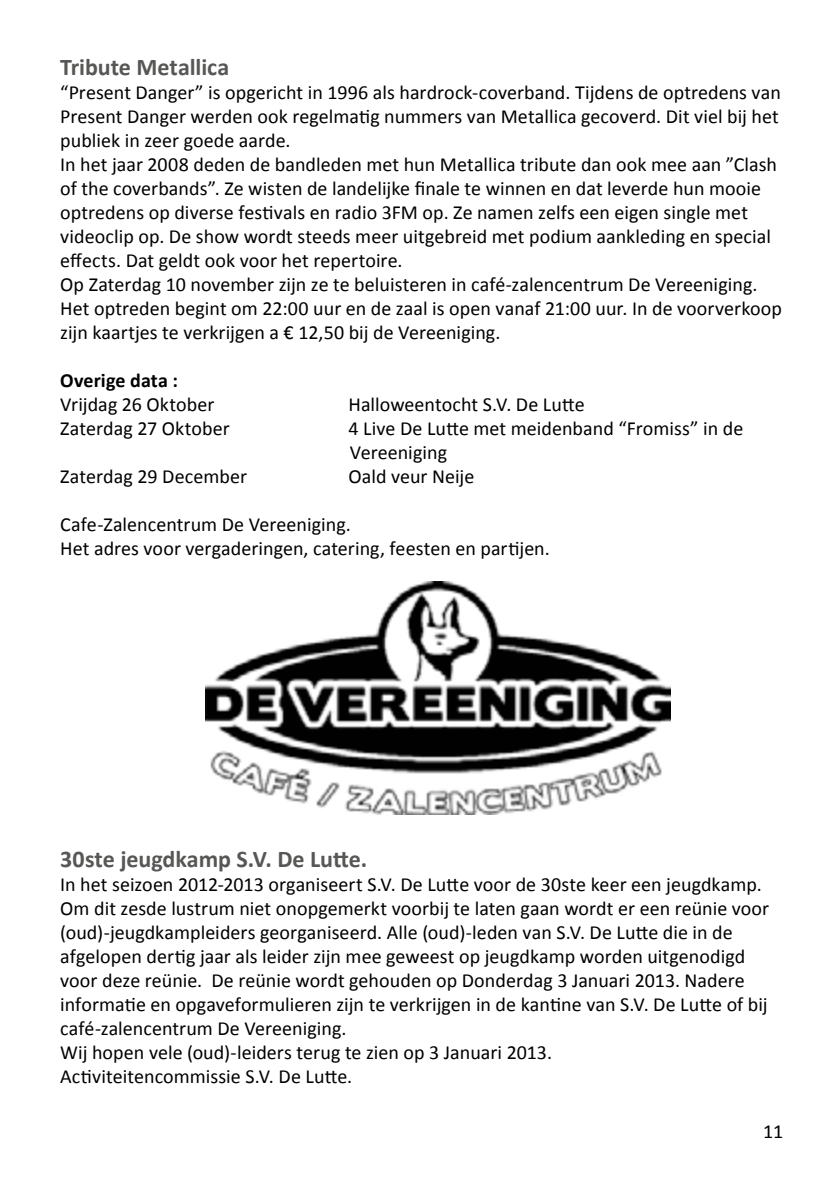
<style>
.page{position:relative;width:840px;height:1191px;background:#fff}
.page>*{position:absolute;margin:0;border:0;box-sizing:border-box;transform-origin:0 0}
.t1{font:700 24px "Calibri";color:#575756}
.t2{font:20px/24px "Calibri";color:#000}
.t3{font:700 20px "Calibri";letter-spacing:.005em;color:#000}
</style>
<div class="page">
<img style="left:205px;top:581px;width:465px;height:234px">
<p class="t1" style="left:60px;top:51px;width:170px">Tribute Metallica</p>
<p class="t2" style="left:60px;top:80px;width:723px">“Present Danger” is opgericht in 1996 als hardrock-coverband. Tijdens de optredens van Present Danger werden ook regelmatig nummers van Metallica gecoverd. Dit viel bij het publiek in zeer goede aarde.<br>In het jaar 2008 deden de bandleden met hun Metallica tribute dan ook mee aan ”Clash of the coverbands”. Ze wisten de landelijke finale te winnen en dat leverde hun mooie optredens op diverse festivals en radio 3FM op. Ze namen zelfs een eigen single met videoclip op. De show wordt steeds meer uitgebreid met podium aankleding en special effects. Dat geldt ook voor het repertoire.<br>Op Zaterdag 10 november zijn ze te beluisteren in café-zalencentrum De Vereeniging.<br>Het optreden begint om 22:00 uur en de zaal is open vanaf 21:00 uur. In de voorverkoop zijn kaartjes te verkrijgen a € 12,50 bij de Vereeniging.</p>
<p class="t3" style="left:60px;top:367px;width:119px">Overige data :</p>
<p class="t2" style="left:60px;top:392px;width:156px">Vrijdag 26 Oktober</p>
<p class="t2" style="left:348px;top:392px;width:237px">Halloweentocht S.V. De Lutte</p>
<p class="t2" style="left:60px;top:416px;width:171px">Zaterdag 27 Oktober</p>
<p class="t2" style="left:348px;top:416px;width:396px">4 Live De Lutte met meidenband “Fromiss” in de<br>Vereeniging</p>
<p class="t2" style="left:60px;top:464px;width:188px">Zaterdag 29 December</p>
<p class="t2" style="left:348px;top:464px;width:127px">Oald veur Neije</p>
<p class="t2" style="left:60px;top:512px;width:491px">Cafe-Zalencentrum De Vereeniging.<br>Het adres voor vergaderingen, catering, feesten en partijen.</p>
<p class="t1" style="left:60px;top:843px;width:308px">30ste jeugdkamp S.V. De Lutte.</p>
<p class="t2" style="left:60px;top:872px;width:710px">In het seizoen 2012-2013 organiseert S.V. De Lutte voor de 30ste keer een jeugdkamp.<br>Om dit zesde lustrum niet onopgemerkt voorbij te laten gaan wordt er een reünie voor (oud)-jeugdkampleiders georganiseerd. Alle (oud)-leden van S.V. De Lutte die in de afgelopen dertig jaar als leider zijn mee geweest op jeugdkamp worden uitgenodigd voor deze reünie. De reünie wordt gehouden op Donderdag 3 Januari 2013. Nadere informatie en opgaveformulieren zijn te verkrijgen in de kantine van S.V. De Lutte of bij café-zalencentrum De Vereeniging.<br>Wij hopen vele (oud)-leiders terug te zien op 3 Januari 2013.<br>Activiteitencommissie S.V. De Lutte.</p>
<p class="t2" style="left:762px;top:1119px;width:22px">11</p>
</div>
